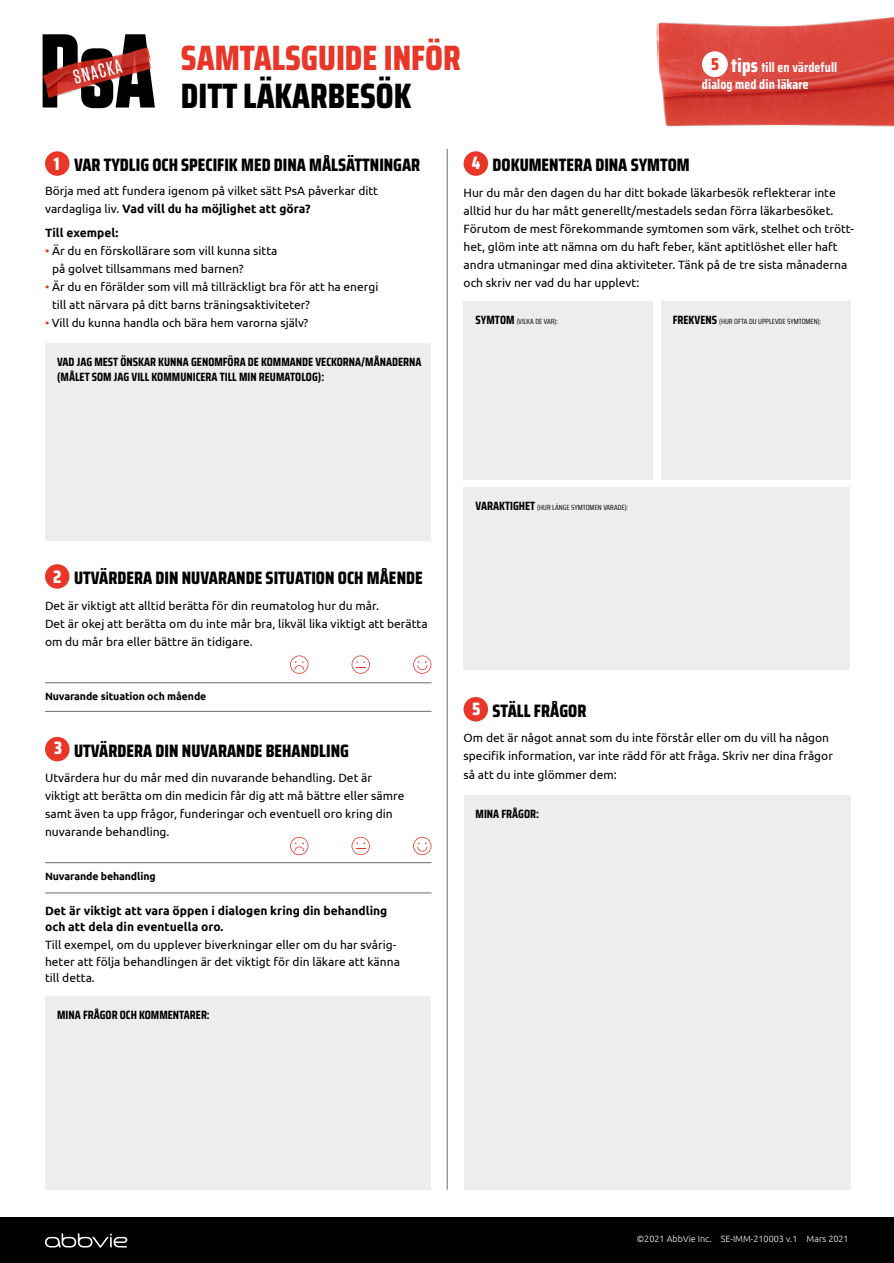
<style>
.page{position:relative;width:894px;height:1263px;background:#fff}
.page>*{position:absolute;margin:0;border:0;box-sizing:border-box;transform-origin:0 0}
.t1{font:700 104.55px "Tungsten";color:#000}
.t2{font:800 35.25px/38px "Saira Condensed";color:#e83728}
.t3{font:500 19.95px "Tungsten";color:#fff}
.t4{font:800 18px "Saira Condensed";color:#000}
.t5{font:800 18px "Saira Condensed";color:#fff}
.t6{font:800 17.25px "Saira Condensed";color:#e83728}
.t7{font:700 13.65px/17.2px "Saira Condensed";letter-spacing:.01em;color:#fff}
.t8{font:12px/18px "Ubuntu";color:#000}
.t9{font:700 12px/15px "Saira Condensed";color:#000}
.t10{font:700 12px/16.5px "Ubuntu";color:#000}
.t11{font:11.7px "Ubuntu";color:#000}
.t12{font:700 10.5px "Ubuntu";letter-spacing:-.01em;color:#000}
.t13{font:300 9px "Ubuntu";color:#fff}
.t14{font:7.5px "Saira Condensed";color:#000}
.s1{color:#000}
.s2{font-weight:800;font-size:19.05px}
.s3{font-weight:700}
.s4{color:#e83728}
.s5{font-weight:700;font-size:12px}
</style>
<div class="page">
<div style="left:0;top:1218px;width:893px;height:45px;background:#000"></div>
<img style="left:42px;top:46px;width:110px;height:52px">
<img style="left:656px;top:17px;width:237px;height:110px">
<hr style="left:447px;top:149px;width:1px;height:1040px;background:#6d6e71">
<div style="left:45px;top:151px;width:24px;height:25px;background:#e83728;border-radius:50%"></div>
<div style="left:45px;top:343px;width:385px;height:198px;background:#ededee"></div>
<div style="left:463px;top:697px;width:25px;height:24px;background:#e83728;border-radius:50%"></div>
<div style="left:463px;top:795px;width:387px;height:394px;background:#ededee"></div>
<div style="left:463px;top:151px;width:25px;height:25px;background:#e83728;border-radius:50%"></div>
<div style="left:660px;top:301px;width:190px;height:178px;background:#ededee"></div>
<div style="left:463px;top:301px;width:189px;height:178px;background:#ededee"></div>
<div style="left:463px;top:487px;width:387px;height:183px;background:#ededee"></div>
<div style="left:701px;top:51px;width:26px;height:26px;background:#fff;border-radius:50%"></div>
<div style="left:45px;top:996px;width:385px;height:193px;background:#ededee"></div>
<svg style="left:413px;top:837px;width:18px;height:18px"></svg>
<svg style="left:351px;top:837px;width:19px;height:18px"></svg>
<svg style="left:290px;top:837px;width:18px;height:18px"></svg>
<hr style="left:45px;top:862px;width:386px;height:1px;background:#6d6e71">
<hr style="left:45px;top:892px;width:386px;height:1px;background:#6d6e71">
<div style="left:45px;top:737px;width:24px;height:24px;background:#e83728;border-radius:50%"></div>
<svg style="left:45px;top:1233px;width:82px;height:14px"></svg>
<div style="left:45px;top:564px;width:24px;height:24px;background:#e83728;border-radius:50%"></div>
<svg style="left:413px;top:655px;width:18px;height:19px"></svg>
<svg style="left:351px;top:655px;width:19px;height:19px"></svg>
<svg style="left:290px;top:655px;width:18px;height:19px"></svg>
<hr style="left:45px;top:682px;width:386px;height:1px;background:#6d6e71">
<hr style="left:45px;top:711px;width:386px;height:1px;background:#6d6e71">
<p class="t1" style="left:40px;top:15px;width:117px">PsA</p>
<p class="t3" style="left:71px;top:68px;width:51px;rotate:-15deg">SNACKA</p>
<p class="t2" style="left:181px;top:38px;width:281px">SAMTALSGUIDE INFÖR<br><span class="s1">DITT LÄKARBESÖK</span></p>
<p class="t7" style="left:701px;top:59px;width:137px;text-indent:29px"><span class="s2">tips</span> till en värdefull dialog med din läkare</p>
<p class="t6" style="left:710px;top:51px;width:9px">5</p>
<p class="t5" style="left:54px;top:150px;width:7px">1</p>
<p class="t4" style="left:74px;top:151px;width:347px">VAR TYDLIG OCH SPECIFIK MED DINA MÅLSÄTTNINGAR</p>
<p class="t8" style="left:45px;top:182px;width:334px">Börja med att fundera igenom på vilket sätt PsA påverkar ditt vardagliga liv. <span class="s3">Vad vill du ha möjlighet att göra?</span></p>
<p class="t10" style="left:45px;top:225px;width:75px">Till exempel:</p>
<p class="t8" style="left:52px;top:242px;width:227px;text-indent:-7px"><span class="s4">•</span> Är du en förskollärare som vill kunna sitta på golvet tillsammans med barnen?</p>
<p class="t8" style="left:52px;top:278px;width:328px;text-indent:-7px"><span class="s4">•</span> Är du en förälder som vill må tillräckligt bra för att ha energi till att närvara på ditt barns träningsaktiviteter?</p>
<p class="t11" style="left:45px;top:316px;width:265px"><span class="s4">•</span> Vill du kunna handla och bära hem varorna själv?</p>
<p class="t9" style="left:57px;top:354px;width:366px">VAD JAG MEST ÖNSKAR KUNNA GENOMFÖRA DE KOMMANDE VECKORNA/MÅNADERNA (MÅLET SOM JAG VILL KOMMUNICERA TILL MIN REUMATOLOG):</p>
<p class="t5" style="left:471px;top:149px;width:10px">4</p>
<p class="t4" style="left:492px;top:151px;width:199px">DOKUMENTERA DINA SYMTOM</p>
<p class="t8" style="left:463px;top:183px;width:391px">Hur du mår den dagen du har ditt bokade läkarbesök reflekterar inte alltid hur du har mått generellt/mestadels sedan förra läkarbesöket.<br>Förutom de mest förekommande symtomen som värk, stelhet och trött&shy;het, glöm inte att nämna om du haft feber, känt aptitlöshet eller haft andra utmaningar med dina aktiviteter. Tänk på de tre sista månaderna och skriv ner vad du har upplevt:</p>
<p class="t14" style="left:475px;top:316px;width:84px"><span class="s5">SYMTOM</span> (VILKA DE VAR):</p>
<p class="t14" style="left:672px;top:316px;width:150px"><span class="s5">FREKVENS</span> (HUR OFTA DU UPPLEVDE SYMTOMEN):</p>
<p class="t5" style="left:53px;top:562px;width:10px">2</p>
<p class="t4" style="left:74px;top:564px;width:350px">UTVÄRDERA DIN NUVARANDE SITUATION OCH MÅENDE</p>
<p class="t8" style="left:45px;top:596px;width:384px">Det är viktigt att alltid berätta för din reumatolog hur du mår.<br>Det är okej att berätta om du inte mår bra, likväl lika viktigt att berätta om du mår bra eller bättre än tidigare.</p>
<p class="t12" style="left:45px;top:689px;width:163px">Nuvarande situation och mående</p>
<p class="t5" style="left:54px;top:734px;width:9px">3</p>
<p class="t4" style="left:74px;top:736px;width:276px">UTVÄRDERA DIN NUVARANDE BEHANDLING</p>
<p class="t8" style="left:45px;top:768px;width:361px">Utvärdera hur du mår med din nuvarande behandling. Det är viktigt att berätta om din medicin får dig att må bättre eller sämre samt även ta upp frågor, funderingar och eventuell oro kring din nuvarande behandling.</p>
<p class="t12" style="left:45px;top:870px;width:112px">Nuvarande behandling</p>
<p class="t10" style="left:45px;top:902px;width:343px">Det är viktigt att vara öppen i dialogen kring din behandling och att dela din eventuella oro.</p>
<p class="t8" style="left:45px;top:936px;width:356px;line-height:16.5px">Till exempel, om du upplever biverkningar eller om du har svårig&shy;heter att följa behandlingen är det viktigt för din läkare att känna till detta.</p>
<p class="t9" style="left:57px;top:1007px;width:154px">MINA FRÅGOR OCH KOMMENTARER:</p>
<p class="t14" style="left:475px;top:502px;width:154px"><span class="s5">VARAKTIGHET</span> (HUR LÄNGE SYMTOMEN VARADE):</p>
<p class="t5" style="left:472px;top:694px;width:10px">5</p>
<p class="t4" style="left:492px;top:697px;width:95px">STÄLL FRÅGOR</p>
<p class="t8" style="left:463px;top:729px;width:371px">Om det är något annat som du inte förstår eller om du vill ha någon specifik information, var inte rädd för att fråga. Skriv ner dina frågor så att du inte glömmer dem:</p>
<p class="t9" style="left:475px;top:806px;width:65px">MINA FRÅGOR:</p>
<p class="t13" style="left:636px;top:1233px;width:213px">©2021 AbbVie Inc. SE-IMM-210003 v.1 Mars 2021</p>
</div>
